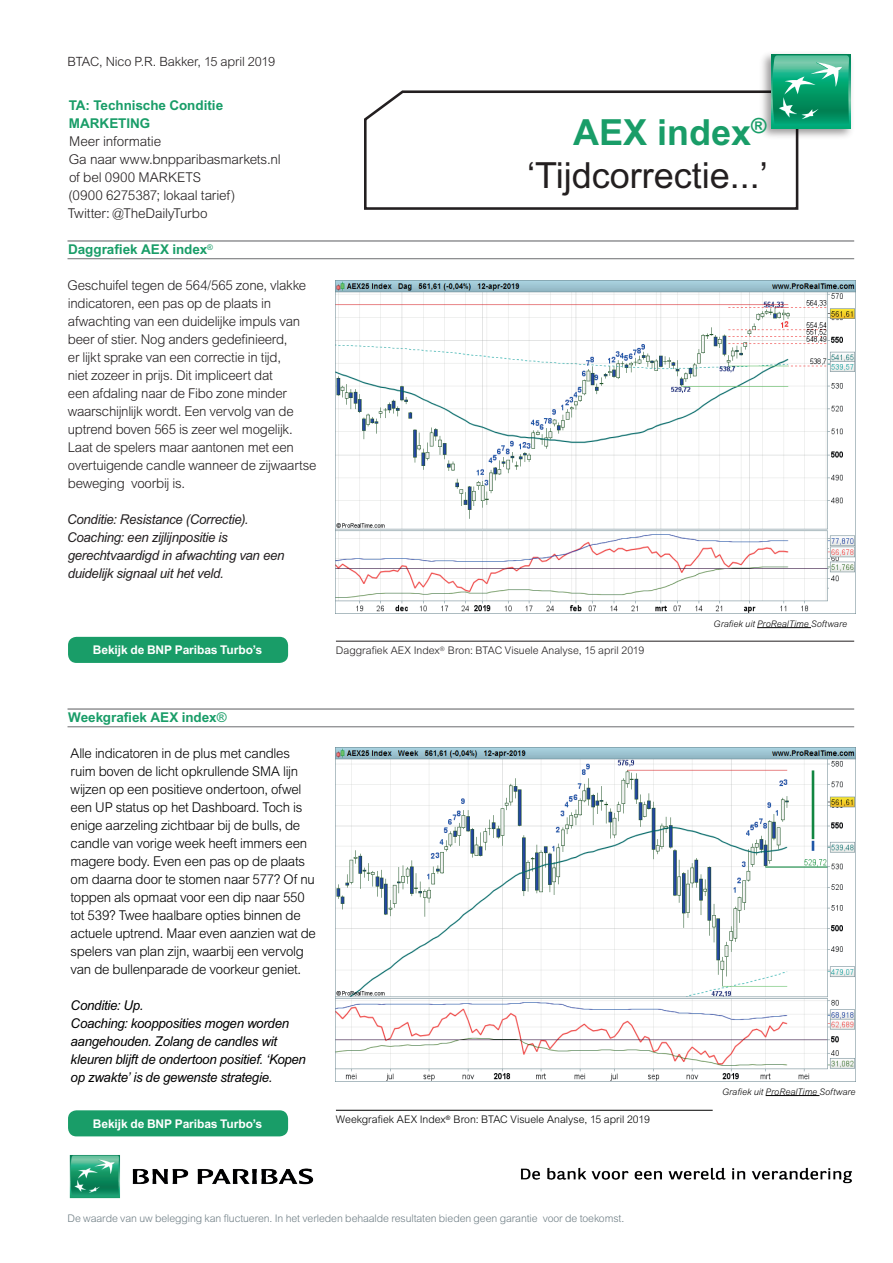
<style>
.page{position:relative;width:893px;height:1263px;background:#fff}
.page>*{position:absolute;margin:0;border:0;box-sizing:border-box;transform-origin:0 0}
.t1{font:36px/43.2px "Arial MT Std";color:#231f20;text-align:right}
.t2{font:300 13.5px/18px "Arial MT Std";letter-spacing:-.02em;color:#231f20}
.t3{font:300 13.5px/18px "Arial MT Std";letter-spacing:-.02em;color:#000001}
.t4{font:italic 13.5px/18px "Arial MT Std";letter-spacing:-.02em;color:#000001}
.t5{font:italic 13.5px/18px "Arial MT Std";letter-spacing:-.02em;color:#231f20}
.t6{font:700 13.5px/18px "Arial MT Std";letter-spacing:-.005em;color:#199d68}
.t7{font:300 12.75px "Arial MT Std";letter-spacing:-.015em;color:#231f20}
.t8{font:700 12px "Arial MT Std";letter-spacing:-.01em;color:#fff}
.t9{font:300 10.5px "Arial MT Std";letter-spacing:-.01em;color:#6f7e85}
.t10{font:300 10.5px "Arial MT Std";color:#000001}
.t11{font:300 10.5px "Arial MT Std";color:#231f20}
.t12{font:italic 300 9px "Arial MT Std";letter-spacing:.005em;color:#000001}
.s1{font-weight:700;color:#199d68}
.s2{font-weight:400}
</style>
<div class="page">
<hr style="left:68px;top:240px;width:786px;height:2px;background:#6c6d70">
<hr style="left:68px;top:258px;width:786px;height:1px;background:#6c6d70">
<hr style="left:68px;top:708px;width:786px;height:2px;background:#6c6d70">
<hr style="left:68px;top:726px;width:786px;height:1px;background:#6c6d70">
<img style="left:336px;top:280px;width:519px;height:333px">
<img style="left:336px;top:748px;width:519px;height:333px">
<hr style="left:336px;top:641px;width:518px;height:1px;background:#231f20">
<hr style="left:336px;top:1110px;width:377px;height:1px;background:#000001">
<div style="left:68px;top:637px;width:220px;height:26px;background:#199d68;border-radius:9px"></div>
<div style="left:68px;top:1110px;width:220px;height:26px;background:#199d68;border-radius:9px"></div>
<img style="left:521px;top:1167px;width:331px;height:17px">
<svg style="left:364px;top:90px;width:435px;height:120px"></svg>
<img style="left:756px;top:54px;width:96px;height:88px">
<svg style="left:771px;top:54px;width:80px;height:74px"></svg>
<svg style="left:772px;top:55px;width:77px;height:71px;background:#2cab81"></svg>
<hr style="left:757px;top:627px;width:54px;height:1px;background:#000001">
<hr style="left:766px;top:1095px;width:53px;height:1px;background:#000001">
<img style="left:69px;top:1155px;width:245px;height:44px">
<p class="t7" style="left:68px;top:54px;width:209px">BTAC, Nico P.R. Bakker, 15 april 2019</p>
<p class="t6" style="left:69px;top:96px;width:156px">TA: Technische Conditie<br>MARKETING</p>
<p class="t2" style="left:68px;top:133px;width:214px">Meer informatie<br>Ga naar www.bnpparibasmarkets.nl of bel 0900 MARKETS<br>(0900 6275387; lokaal tarief)<br>Twitter: @TheDailyTurbo</p>
<p class="t6" style="left:68px;top:240px;width:146px">Daggrafiek AEX index<sup>®</sup></p>
<p class="t2" style="left:67px;top:277px;width:250px">Geschuifel tegen de 564/565 zone, vlakke indicatoren, een pas op de plaats in afwachting van een duidelijke impuls van beer of stier. Nog anders gedefinieerd,<br>er lijkt sprake van een correctie in tijd,<br>niet zozeer in prijs. Dit impliceert dat<br>een afdaling naar de Fibo zone minder waarschijnlijk wordt. Een vervolg van de uptrend boven 565 is zeer wel mogelijk.<br>Laat de spelers maar aantonen met een overtuigende candle wanneer de zijwaartse beweging voorbij is.</p>
<p class="t5" style="left:67px;top:510px;width:219px">Conditie: Resistance (Correctie).<br>Coaching: een zijlijnpositie is gerechtvaardigd in afwachting van een duidelijk signaal uit het veld.</p>
<p class="t8" style="left:93px;top:643px;width:171px">Bekijk de BNP Paribas Turbo’s</p>
<h1 class="t1" style="left:527px;top:110px;width:242px"><span class="s1">AEX index</span><sup>® </sup>‘Tijdcorrectie...’</h1>
<p class="t11" style="left:336px;top:644px;width:310px">Daggrafiek AEX Index<sup>®</sup> Bron: BTAC Visuele Analyse, 15 april 2019</p>
<p class="t12" style="left:714px;top:618px;width:135px">Grafiek uit ProRealTime Software</p>
<p class="t6" style="left:68px;top:708px;width:160px">Weekgrafiek AEX index<span class="s2">®</span></p>
<p class="t3" style="left:71px;top:745px;width:247px">Alle indicatoren in de plus met candles ruim boven de licht opkrullende SMA lijn wijzen op een positieve ondertoon, ofwel een UP status op het Dashboard. Toch is enige aarzeling zichtbaar bij de bulls, de candle van vorige week heeft immers een magere body. Even een pas op de plaats om daarna door te stomen naar 577? Of nu toppen als opmaat voor een dip naar 550 tot 539? Twee haalbare opties binnen de actuele uptrend. Maar even aanzien wat de spelers van plan zijn, waarbij een vervolg van de bullenparade de voorkeur geniet.</p>
<p class="t4" style="left:71px;top:996px;width:237px">Conditie: Up.<br>Coaching: koopposities mogen worden aangehouden. Zolang de candles wit kleuren blijft de ondertoon positief. ‘Kopen op zwakte’ is de gewenste strategie.</p>
<p class="t8" style="left:93px;top:1116px;width:171px">Bekijk de BNP Paribas Turbo’s</p>
<p class="t10" style="left:336px;top:1113px;width:315px">Weekgrafiek AEX Index<sup>®</sup> Bron: BTAC Visuele Analyse, 15 april 2019</p>
<p class="t12" style="left:722px;top:1086px;width:135px">Grafiek uit ProRealTime Software</p>
<p class="t9" style="left:68px;top:1212px;width:558px">De waarde van uw belegging kan fluctueren. In het verleden behaalde resultaten bieden geen garantie voor de toekomst.</p>
</div>
